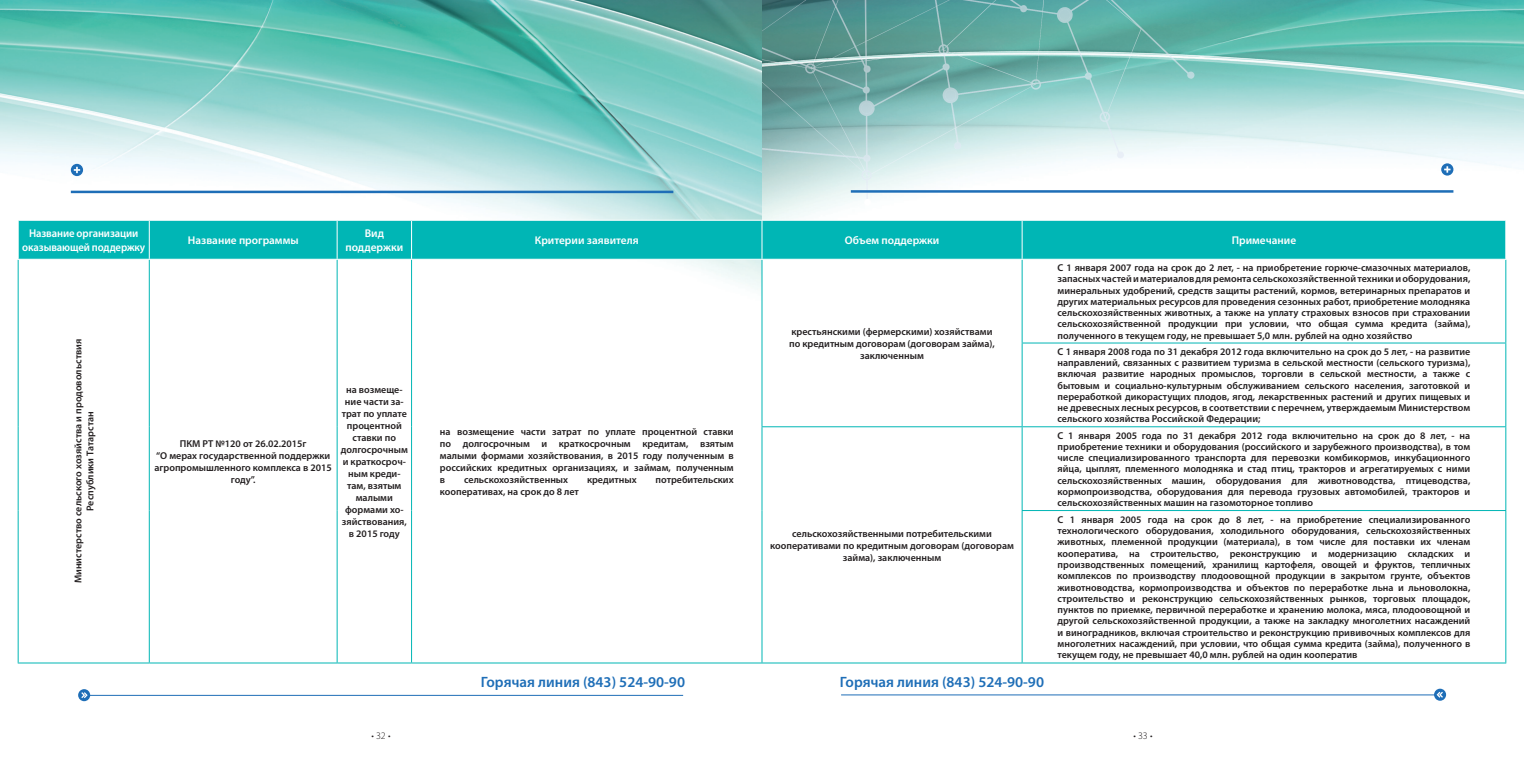
<style>
.page{position:relative;width:1524px;height:780px;background:#fff}
.page>*{position:absolute;margin:0;border:0;box-sizing:border-box;transform-origin:0 0}
.t1{font:600 15px "Myriad Pro";color:#1e6eb7}
.t2{font:600 11.25px/13.5px "Myriad Pro";color:#fff;text-align:center}
.t3{font:600 11.25px/13.5px "Myriad Pro";color:#fff;text-align:center;scale:.95 1}
.t4{font:600 10px/11.2px "Myriad Pro";color:#231f20;text-align:center}
.t5{font:300 10px "Myriad Pro";color:#231f20}
</style>
<div class="page">
<img style="left:0;top:0;width:1524px;height:702px">
<hr style="left:851px;top:190px;width:602px;height:3px;background:#1e6eb7">
<svg style="left:1441px;top:163px;width:12px;height:12px"></svg>
<hr style="left:841px;top:694px;width:595px;height:1px;background:#1e6eb7">
<svg style="left:1434px;top:688px;width:12px;height:12px"></svg>
<svg style="left:71px;top:164px;width:12px;height:12px"></svg>
<hr style="left:71px;top:191px;width:602px;height:2px;background:#1e6eb7">
<hr style="left:88px;top:695px;width:595px;height:1px;background:#1e6eb7">
<svg style="left:78px;top:689px;width:12px;height:12px"></svg>
<div style="left:19px;top:221px;width:1486px;height:38px;background:#00b6b5"></div>
<hr style="left:18px;top:260px;width:1px;height:83px;background:#00b6b5">
<hr style="left:149px;top:260px;width:1px;height:83px;background:#00b6b5">
<hr style="left:337px;top:260px;width:1px;height:83px;background:#00b6b5">
<hr style="left:411px;top:260px;width:1px;height:83px;background:#00b6b5">
<hr style="left:761px;top:260px;width:1px;height:83px;background:#00b6b5">
<hr style="left:1021px;top:260px;width:1px;height:82px;background:#00b6b5">
<hr style="left:1505px;top:260px;width:1px;height:82px;background:#00b6b5">
<hr style="left:18px;top:343px;width:1px;height:84px;background:#00b6b5">
<hr style="left:149px;top:343px;width:1px;height:84px;background:#00b6b5">
<hr style="left:337px;top:343px;width:1px;height:84px;background:#00b6b5">
<hr style="left:411px;top:343px;width:1px;height:84px;background:#00b6b5">
<hr style="left:761px;top:343px;width:1px;height:83px;background:#00b6b5">
<hr style="left:1021px;top:342px;width:485px;height:1px;background:#00b6b5">
<hr style="left:1021px;top:343px;width:1px;height:83px;background:#00b6b5">
<hr style="left:1505px;top:343px;width:1px;height:83px;background:#00b6b5">
<hr style="left:18px;top:427px;width:1px;height:83px;background:#00b6b5">
<hr style="left:149px;top:427px;width:1px;height:83px;background:#00b6b5">
<hr style="left:337px;top:427px;width:1px;height:83px;background:#00b6b5">
<hr style="left:411px;top:427px;width:1px;height:83px;background:#00b6b5">
<hr style="left:761px;top:426px;width:261px;height:1px;background:#00b6b5">
<hr style="left:761px;top:427px;width:1px;height:83px;background:#00b6b5">
<hr style="left:1022px;top:426px;width:484px;height:1px;background:#00b6b5">
<hr style="left:1021px;top:427px;width:1px;height:83px;background:#00b6b5">
<hr style="left:1505px;top:427px;width:1px;height:83px;background:#00b6b5">
<hr style="left:18px;top:510px;width:1px;height:152px;background:#00b6b5">
<hr style="left:149px;top:510px;width:1px;height:152px;background:#00b6b5">
<hr style="left:337px;top:510px;width:1px;height:152px;background:#00b6b5">
<hr style="left:411px;top:510px;width:1px;height:152px;background:#00b6b5">
<hr style="left:761px;top:510px;width:1px;height:152px;background:#00b6b5">
<hr style="left:1021px;top:510px;width:485px;height:1px;background:#00b6b5">
<hr style="left:1021px;top:511px;width:1px;height:151px;background:#00b6b5">
<hr style="left:1505px;top:511px;width:1px;height:151px;background:#00b6b5">
<hr style="left:18px;top:662px;width:131px;height:1px;background:#00b6b5">
<hr style="left:149px;top:662px;width:188px;height:1px;background:#00b6b5">
<hr style="left:337px;top:662px;width:74px;height:1px;background:#00b6b5">
<hr style="left:411px;top:662px;width:351px;height:1px;background:#00b6b5">
<hr style="left:762px;top:662px;width:260px;height:1px;background:#00b6b5">
<hr style="left:1022px;top:662px;width:484px;height:1px;background:#00b6b5">
<hr style="left:18px;top:220px;width:131px;height:1px;background:#fff">
<hr style="left:18px;top:221px;width:1px;height:38px;background:#fff">
<hr style="left:149px;top:220px;width:188px;height:1px;background:#fff">
<hr style="left:149px;top:221px;width:1px;height:38px;background:#fff">
<hr style="left:337px;top:220px;width:74px;height:1px;background:#fff">
<hr style="left:337px;top:221px;width:1px;height:38px;background:#fff">
<hr style="left:411px;top:220px;width:351px;height:1px;background:#fff">
<hr style="left:411px;top:221px;width:1px;height:38px;background:#fff">
<hr style="left:762px;top:220px;width:260px;height:1px;background:#fff">
<hr style="left:761px;top:221px;width:1px;height:38px;background:#fff">
<hr style="left:1022px;top:220px;width:484px;height:1px;background:#fff">
<hr style="left:1021px;top:221px;width:1px;height:38px;background:#fff">
<hr style="left:1505px;top:221px;width:1px;height:38px;background:#fff">
<hr style="left:18px;top:259px;width:131px;height:1px;background:#fff">
<hr style="left:149px;top:259px;width:188px;height:1px;background:#fff">
<hr style="left:337px;top:259px;width:74px;height:1px;background:#fff">
<hr style="left:411px;top:259px;width:351px;height:1px;background:#fff">
<hr style="left:762px;top:259px;width:260px;height:1px;background:#fff">
<hr style="left:1022px;top:259px;width:484px;height:1px;background:#fff">
<p class="t3" style="left:22px;top:227px;width:131px">Название организации оказывающей поддержку</p>
<p class="t2" style="left:188px;top:233px;width:112px">Название программы</p>
<p class="t2" style="left:345px;top:227px;width:59px">Вид поддержки</p>
<p class="t2" style="left:535px;top:233px;width:105px">Критерии заявителя</p>
<p class="t2" style="left:845px;top:233px;width:96px">Объем поддержки</p>
<p class="t2" style="left:1231px;top:233px;width:66px">Примечание</p>
<p class="t4" style="left:72px;top:583px;width:246px;line-height:12px;rotate:-90deg">Министерство сельского хозяйства и продовольствия<br>Республики Татарстан</p>
<p class="t4" style="left:154px;top:437px;width:179px;line-height:12px">ПКМ РТ №120 от 26.02.2015г<br>“О мерах государственной поддержки агропромышленного комплекса в 2015 году”.</p>
<p class="t4" style="left:341px;top:383px;width:69px;line-height:12px">на возмеще&shy;ние части за&shy;трат по уплате процентной ставки по долгосрочным и краткосроч&shy;ным креди&shy;там, взятым малыми формами хо&shy;зяйствования, в 2015 году</p>
<p class="t4" style="left:440px;top:425px;width:295px;line-height:12px;text-align:justify">на возмещение части затрат по уплате процентной ставки по долгосрочным и краткосрочным кредитам, взятым малыми формами хозяйствования, в 2015 году полученным в российских кредитных организациях, и займам, полученным в</p>
<p class="t4" style="left:464px;top:474px;width:106px">сельскохозяйственных</p>
<p class="t4" style="left:587px;top:474px;width:51px">кредитных</p>
<p class="t4" style="left:655px;top:474px;width:80px">потребительских</p>
<p class="t4" style="left:440px;top:486px;width:141px">кооперативах, на срок до 8 лет</p>
<p class="t4" style="left:789px;top:325px;width:207px;line-height:12px">крестьянскими (фермерскими) хозяйствами по кредитным договорам (договорам займа), заключенным</p>
<p class="t4" style="left:770px;top:527px;width:245px;line-height:12px">сельскохозяйственными потребительскими кооперативами по кредитным договорам (договорам займа), заключенным</p>
<h1 class="t1" style="left:481px;top:673px;width:206px">Горячая линия (843) 524-90-90</h1>
<h1 class="t1" style="left:840px;top:673px;width:206px">Горячая линия (843) 524-90-90</h1>
<p class="t4" style="left:1057px;top:262px;width:414px;text-align:justify">С 1 января 2007 года на срок до 2 лет, - на приобретение горюче-смазочных материалов, запасных частей и материалов для ремонта сельскохозяйственной техники и оборудования, минеральных удобрений, средств защиты растений, кормов, ветеринарных препаратов и других материальных ресурсов для проведения сезонных работ, приобретение молодняка сельскохозяйственных животных, а также на уплату страховых взносов при страховании сельскохозяйственной продукции при условии, что общая сумма кредита (займа), полученного в текущем году, не превышает 5,0 млн. рублей на одно хозяйство</p>
<p class="t4" style="left:1057px;top:346px;width:414px;text-align:justify">С 1 января 2008 года по 31 декабря 2012 года включительно на срок до 5 лет, - на развитие направлений, связанных с развитием туризма в сельской местности (сельского туризма), включая развитие народных промыслов, торговли в сельской местности, а также с бытовым и социально-культурным обслуживанием сельского населения, заготовкой и переработкой дикорастущих плодов, ягод, лекарственных растений и других пищевых и не древесных лесных ресурсов, в соответствии с перечнем, утверждаемым Министерством сельского хозяйства Российской Федерации;</p>
<p class="t4" style="left:1057px;top:430px;width:414px;text-align:justify">С 1 января 2005 года по 31 декабря 2012 года включительно на срок до 8 лет, - на приобретение техники и оборудования (российского и зарубежного производства), в том числе специализированного транспорта для перевозки комбикормов, инкубационного яйца, цыплят, племенного молодняка и стад птиц, тракторов и агрегатируемых с ними сельскохозяйственных машин, оборудования для животноводства, птицеводства, кормопроизводства, оборудования для перевода грузовых автомобилей, тракторов и сельскохозяйственных машин на газомоторное топливо</p>
<p class="t4" style="left:1057px;top:514px;width:414px;text-align:justify">С 1 января 2005 года на срок до 8 лет, - на приобретение специализированного технологического оборудования, холодильного оборудования, сельскохозяйственных животных, племенной продукции (материала), в том числе для поставки их членам кооператива, на строительство, реконструкцию и модернизацию складских и производственных помещений, хранилищ картофеля, овощей и фруктов, тепличных комплексов по производству плодоовощной продукции в закрытом грунте, объектов животноводства, кормопроизводства и объектов по переработке льна и льноволокна, строительство и реконструкцию сельскохозяйственных рынков, торговых площадок, пунктов по приемке, первичной переработке и хранению молока, мяса, плодоовощной и другой сельскохозяйственной продукции, а также на закладку многолетних насаждений и виноградников, включая строительство и реконструкцию прививочных комплексов для многолетних насаждений, при условии, что общая сумма кредита (займа), полученного в текущем году, не превышает 40,0 млн. рублей на один кооператив</p>
<p class="t5" style="left:371px;top:729px;width:21px">• 32 •</p>
<p class="t5" style="left:1133px;top:729px;width:21px">• 33 •</p>
</div>
